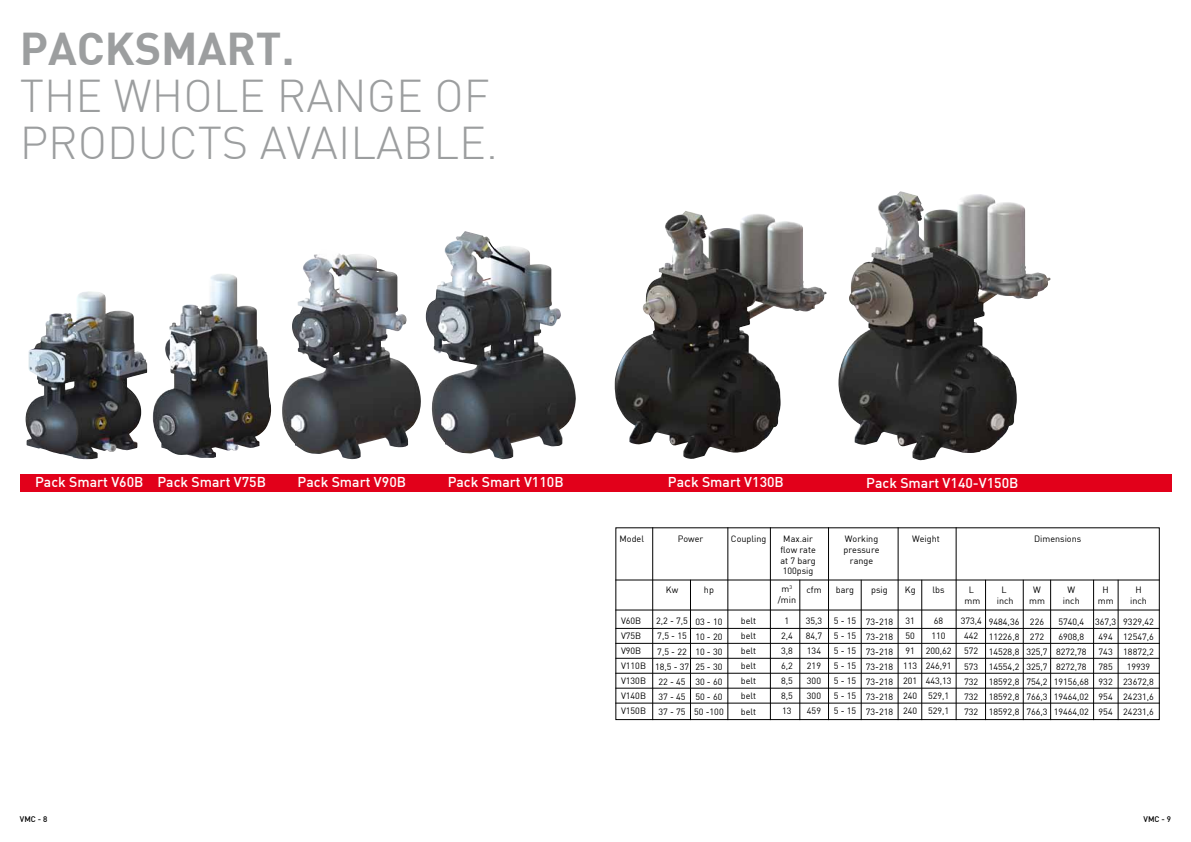
<style>
.page{position:relative;width:1191px;height:842px;background:#fff}
.page>*{position:absolute;margin:0;border:0;box-sizing:border-box;transform-origin:0 0}
.t1{font:300 45px/47px "DIN";color:#9c9e9f}
.t2{font:700 45px "DIN";color:#9c9e9f}
.t3{font:500 14px "DIN";color:#fff}
.t4{font:9px/15px "DIN";color:#000;text-align:center}
.t5{font:500 8px "DIN";color:#000}
</style>
<div class="page">
<div style="left:20px;top:474px;width:1151px;height:17px;background:#e2001a"></div>
<img style="left:26px;top:291px;width:121px;height:168px">
<img style="left:153px;top:274px;width:119px;height:184px">
<img style="left:282px;top:253px;width:139px;height:207px">
<img style="left:426px;top:231px;width:150px;height:228px">
<img style="left:838px;top:194px;width:213px;height:266px">
<img style="left:615px;top:214px;width:212px;height:245px">
<div style="left:615px;top:527px;width:544px;height:193px;border:1px solid #000"></div>
<hr style="left:615px;top:580px;width:544px;height:1px;background:#000">
<hr style="left:615px;top:628px;width:544px;height:1px;background:#000">
<hr style="left:615px;top:643px;width:544px;height:1px;background:#000">
<hr style="left:615px;top:658px;width:544px;height:1px;background:#000">
<hr style="left:615px;top:673px;width:544px;height:1px;background:#000">
<hr style="left:615px;top:688px;width:544px;height:1px;background:#000">
<hr style="left:615px;top:703px;width:544px;height:1px;background:#000">
<hr style="left:652px;top:527px;width:1px;height:193px;background:#000">
<hr style="left:727px;top:527px;width:1px;height:193px;background:#000">
<hr style="left:770px;top:527px;width:1px;height:193px;background:#000">
<hr style="left:828px;top:527px;width:1px;height:193px;background:#000">
<hr style="left:799px;top:580px;width:1px;height:140px;background:#000">
<hr style="left:690px;top:580px;width:1px;height:140px;background:#000">
<hr style="left:861px;top:580px;width:1px;height:140px;background:#000">
<hr style="left:615px;top:609px;width:544px;height:1px;background:#000">
<hr style="left:897px;top:527px;width:1px;height:193px;background:#000">
<hr style="left:921px;top:580px;width:1px;height:140px;background:#000">
<hr style="left:955px;top:527px;width:1px;height:193px;background:#000">
<hr style="left:985px;top:580px;width:1px;height:140px;background:#000">
<hr style="left:1023px;top:580px;width:1px;height:140px;background:#000">
<hr style="left:1050px;top:580px;width:1px;height:140px;background:#000">
<hr style="left:1093px;top:580px;width:1px;height:140px;background:#000">
<hr style="left:1118px;top:580px;width:1px;height:140px;background:#000">
<h1 class="t2" style="left:20px;top:19px;width:30px">PACKSMART</h1>
<h1 class="t2" style="left:282px;top:19px;width:14px">.</h1>
<h1 class="t1" style="left:20px;top:72px;width:479px">THE WHOLE RANGE OF<br>PRODUCTS AVAILABLE.</h1>
<h2 class="t3" style="left:35px;top:473px;width:232px">Pack Smart V60B Pack Smart V75B</h2>
<h2 class="t3" style="left:298px;top:473px;width:110px">Pack Smart V90B</h2>
<h2 class="t3" style="left:448px;top:473px;width:117px">Pack Smart V110B</h2>
<h2 class="t3" style="left:668px;top:473px;width:117px">Pack Smart V130B</h2>
<h2 class="t3" style="left:866px;top:474px;width:154px">Pack Smart V140-V150B</h2>
<p class="t4" style="left:619px;top:531px;width:26px">Model</p>
<p class="t4" style="left:677px;top:531px;width:27px">Power</p>
<p class="t4" style="left:731px;top:531px;width:37px">Coupling</p>
<p class="t4" style="left:666px;top:582px;width:14px">Kw</p>
<p class="t4" style="left:704px;top:582px;width:11px">hp</p>
<p class="t4" style="left:621px;top:613px;width:27px;text-align:left">V60B<br>V75B<br>V90B<br>V110B<br>V130B<br>V140B<br>V150B</p>
<p class="t4" style="left:741px;top:613px;width:17px;text-align:justify">belt belt belt belt belt belt belt</p>
<p class="t4" style="left:655px;top:613px;width:36px">2,2 - 7,5<br>7,5 - 15<br>7,5 - 22<br>18,5 - 37<br>22 - 45<br>37 - 45<br>37 - 75</p>
<p class="t4" style="left:694px;top:614px;width:31px;text-align:left">03 - 10<br>10 - 20<br>10 - 30<br>25 - 30<br>30 - 60<br>50 - 60<br>50 -100</p>
<p class="t4" style="left:780px;top:533px;width:37px;line-height:10.8px">Max.air flow rate at 7 barg<br>100psig</p>
<p class="t4" style="left:806px;top:582px;width:17px">cfm</p>
<p class="t4" style="left:843px;top:533px;width:38px;line-height:10.8px">Working pressure range</p>
<p class="t4" style="left:836px;top:582px;width:20px">barg</p>
<p class="t4" style="left:871px;top:582px;width:18px">psig</p>
<p class="t4" style="left:905px;top:582px;width:12px">Kg</p>
<p class="t4" style="left:932px;top:582px;width:14px">lbs</p>
<p class="t4" style="left:912px;top:531px;width:29px">Weight</p>
<p class="t4" style="left:777px;top:583px;width:20px;line-height:10.7px">m<sup>3 </sup>/min</p>
<p class="t4" style="left:781px;top:613px;width:13px">1<br>2,4<br>3,8<br>6,2<br>8,5<br>8,5<br>13</p>
<p class="t4" style="left:805px;top:613px;width:18px;text-align:left">35,3<br>84,7<br>134<br>219<br>300<br>300<br>459</p>
<p class="t4" style="left:834px;top:613px;width:24px;text-align:justify">5 - 15<br>5 - 15<br>5 - 15<br>5 - 15<br>5 - 15<br>5 - 15<br>5 - 15</p>
<p class="t4" style="left:865px;top:614px;width:29px;text-align:justify">73-218<br>73-218<br>73-218<br>73-218<br>73-218<br>73-218<br>73-218</p>
<p class="t4" style="left:903px;top:613px;width:16px;text-align:left">31<br>50<br>91<br>113<br>201<br>240<br>240</p>
<p class="t4" style="left:925px;top:613px;width:27px">68<br>110<br>200,62<br>246,91<br>443,13<br>529,1<br>529,1</p>
<p class="t4" style="left:1034px;top:531px;width:49px">Dimensions</p>
<p class="t4" style="left:964px;top:584px;width:17px;line-height:10.8px">L mm</p>
<p class="t4" style="left:960px;top:613px;width:23px">373,4<br>442<br>572<br>573<br>732<br>732<br>732</p>
<p class="t4" style="left:1029px;top:584px;width:17px;line-height:10.8px">W mm</p>
<p class="t4" style="left:1026px;top:614px;width:23px">226<br>272<br>325,7<br>325,7<br>754,2<br>766,3<br>766,3</p>
<p class="t4" style="left:996px;top:584px;width:18px;line-height:10.8px">L inch</p>
<p class="t4" style="left:988px;top:614px;width:32px;text-align:justify">9484,36<br>11226,8<br>14528,8<br>14554,2<br>18592,8<br>18592,8<br>18592,8</p>
<p class="t4" style="left:1063px;top:584px;width:18px;line-height:10.8px">W inch</p>
<p class="t4" style="left:1053px;top:614px;width:37px">5740,4<br>6908,8<br>8272,78<br>8272,78<br>19156,68<br>19464,02<br>19464,02</p>
<p class="t4" style="left:1097px;top:584px;width:17px;line-height:10.8px">H mm</p>
<p class="t4" style="left:1095px;top:614px;width:23px">367,3<br>494<br>743<br>785<br>932<br>954<br>954</p>
<p class="t4" style="left:1130px;top:584px;width:18px;line-height:10.8px">H inch</p>
<p class="t4" style="left:1123px;top:614px;width:32px">9329,42<br>12547,6<br>18872,2<br>19939<br>23672,8<br>24231,6<br>24231,6</p>
<p class="t5" style="left:20px;top:814px;width:29px">VMC - 8</p>
<p class="t5" style="left:1143px;top:814px;width:29px">VMC - 9</p>
</div>
